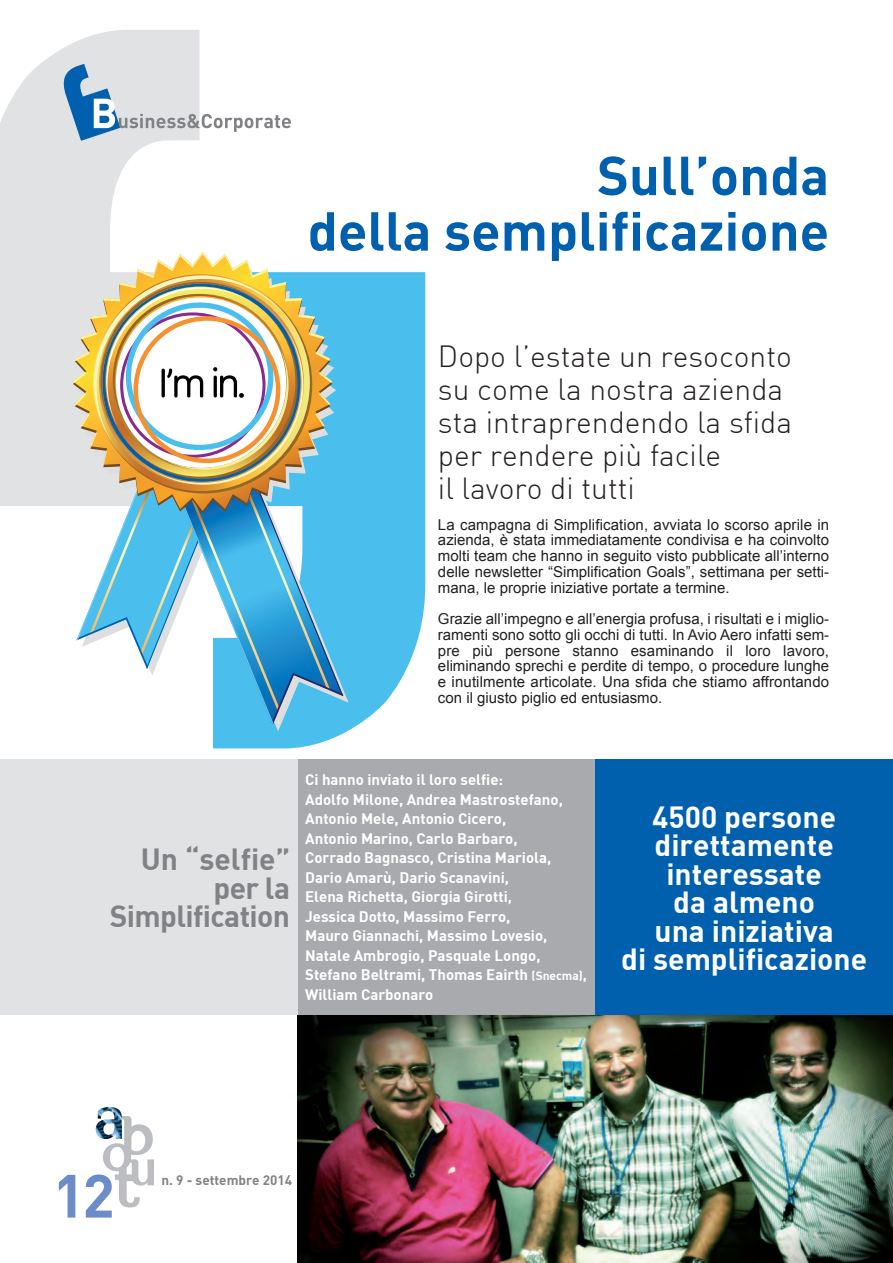
<style>
.page{position:relative;width:893px;height:1263px;background:#fff}
.page>*{position:absolute;margin:0;border:0;box-sizing:border-box;transform-origin:0 0}
.t1{font:60px "DIN Bold";color:#6b8cc8}
.t2{font:54px/55.5px "DIN Bold";color:#0160ae;text-align:right}
.t3{font:300 30px/33px "DIN";color:#231f20}
.t4{font:30px/28.5px "DIN Bold";color:#fff;text-align:center}
.t5{font:30px/28.5px "DIN Bold";letter-spacing:-.02em;color:#808285;text-align:right}
.t6{font:15px/15.8px "Arial";color:#231f20;text-align:justify}
.t7{font:15px/19.5px "DIN Bold";color:#fff}
.t8{font:13.5px "DIN Bold";color:#808285}
.s1{font-size:12px}
</style>
<div class="page">
<img style="left:298px;top:1014px;width:595px;height:249px">
<div style="left:595px;top:759px;width:298px;height:255px;background:#0160ae"></div>
<div style="left:298px;top:759px;width:297px;height:255px;background:#a8aaad"></div>
<div style="left:0;top:759px;width:298px;height:255px;background:#e1e2e4"></div>
<svg style="left:0;top:30px;width:200px;height:476px;fill:#e1e2e4"></svg>
<svg style="left:213px;top:272px;width:212px;height:476px;background:#5fc6f0"></svg>
<div style="left:213px;top:460px;width:136px;height:271px;background:#4abfee"></div>
<svg style="left:73px;top:252px;width:270px;height:473px"></svg>
<svg style="left:64px;top:64px;width:227px;height:77px"></svg>
<img style="left:96px;top:1107px;width:26px;height:32px">
<svg style="left:103px;top:1116px;width:51px;height:91px"></svg>
<h2 class="t2" style="left:308px;top:146px;width:523px">Sull’onda<br>della semplificazione</h2>
<h3 class="t3" style="left:438px;top:343px;width:356px">Dopo l’estate un resoconto su come la nostra azienda sta intraprendendo la sfida per rendere più facile<br>il lavoro di tutti</h3>
<p class="t6" style="left:438px;top:517px;width:393px">La campagna di Simplification, avviata lo scorso aprile in azienda, è stata immediatamente condivisa e ha coinvolto molti team che hanno in seguito visto pubblicate all’interno delle newsletter “Simplification Goals”, settimana per setti&shy;mana, le proprie iniziative portate a termine.</p>
<p class="t6" style="left:438px;top:611px;width:393px">Grazie all’impegno e all’energia profusa, i risultati e i miglio&shy;ramenti sono sotto gli occhi di tutti. In Avio Aero infatti sem&shy;pre più persone stanno esaminando il loro lavoro, eliminando sprechi e perdite di tempo, o procedure lunghe e inutilmente articolate. Una sfida che stiamo affrontando con il giusto piglio ed entusiasmo.</p>
<h3 class="t5" style="left:110px;top:844px;width:182px">Un “selfie” per la<br>Simplification</h3>
<p class="t7" style="left:305px;top:770px;width:283px">Ci hanno inviato il loro selfie:<br>Adolfo Milone, Andrea Mastrostefano, Antonio Mele, Antonio Cicero,<br>Antonio Marino, Carlo Barbaro,<br>Corrado Bagnasco, Cristina Mariola, Dario Amarù, Dario Scanavini,<br>Elena Richetta, Giorgia Girotti,<br>Jessica Dotto, Massimo Ferro,<br>Mauro Giannachi, Massimo Lovesio, Natale Ambrogio, Pasquale Longo, Stefano Beltrami, Thomas Eairth <span class="s1">(Snecma)</span>, William Carbonaro</p>
<h3 class="t4" style="left:621px;top:801px;width:248px">4500 persone direttamente interessate<br>da almeno<br>una iniziativa<br>di semplificazione</h3>
<h1 class="t1" style="left:53px;top:1157px;width:64px">12</h1>
<p class="t8" style="left:162px;top:1171px;width:132px">n. 9 - settembre 2014</p>
</div>
